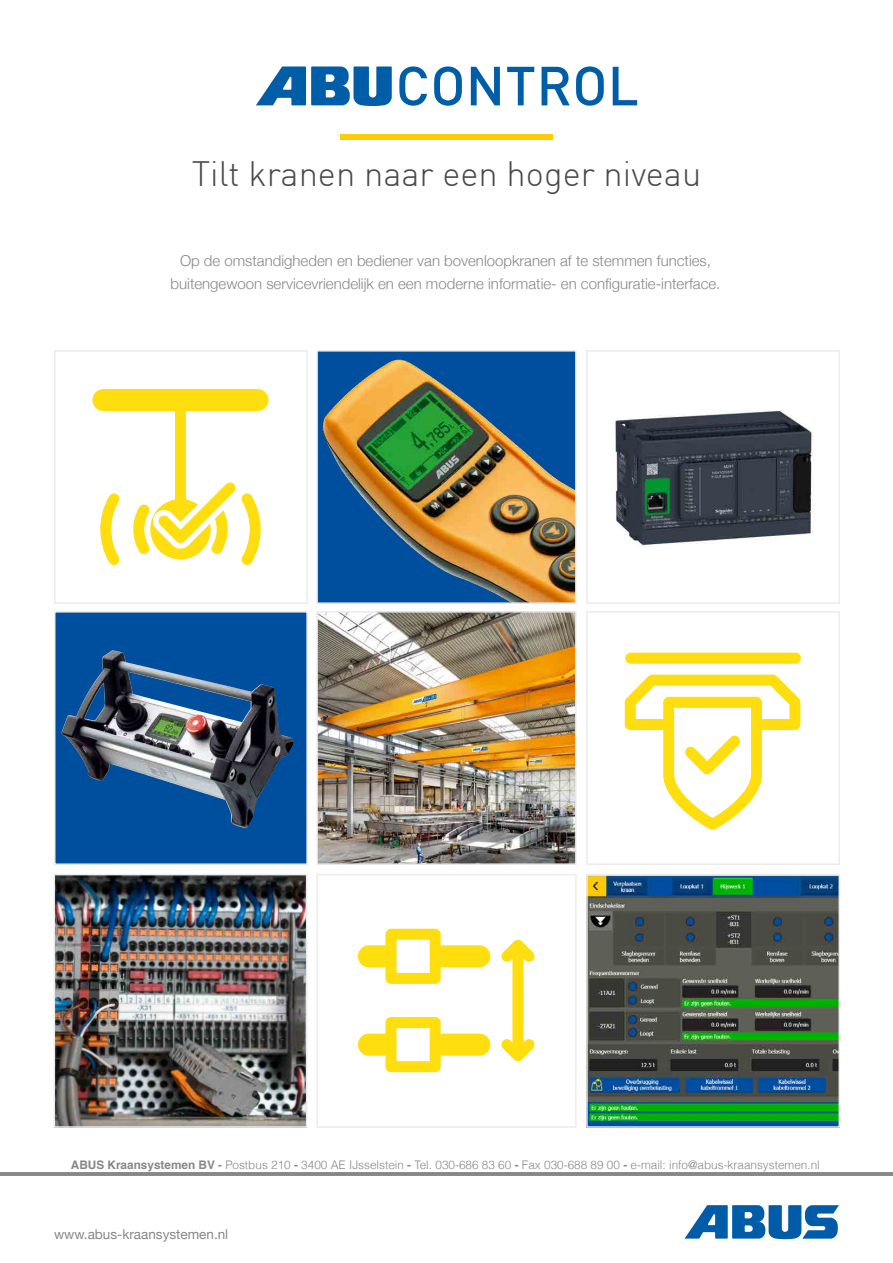
<style>
.page{position:relative;width:893px;height:1263px;background:#fff}
.page>*{position:absolute;margin:0;border:0;box-sizing:border-box;transform-origin:0 0}
.t1{font:300 34.5px "DIN";color:#494948}
.t2{font:300 15px/22.5px "Helvetica Neue";color:#878786;text-align:center}
.t3{font:13.5px "Helvetica Neue";color:#878786}
.t4{font:300 11.7px "Helvetica";color:#878786}
.s1{font-weight:700}
</style>
<div class="page">
<hr style="left:0;top:1172px;width:893px;height:4px;background:#898a8c">
<svg style="left:684px;top:1205px;width:155px;height:34px"></svg>
<img style="left:340px;top:135px;width:213px;height:4px">
<img style="left:57px;top:877px;width:247px;height:248px">
<div style="left:54px;top:874px;width:253px;height:254px;border:2px solid #ececed"></div>
<div style="left:54px;top:350px;width:254px;height:254px;border:2px solid #ececed"></div>
<div style="left:586px;top:611px;width:254px;height:254px;border:2px solid #ececed"></div>
<img style="left:319px;top:353px;width:255px;height:248px">
<div style="left:316px;top:350px;width:261px;height:254px;border:2px solid #ececed"></div>
<img style="left:615px;top:410px;width:199px;height:138px">
<div style="left:586px;top:350px;width:254px;height:254px;border:2px solid #ececed"></div>
<div style="left:316px;top:874px;width:261px;height:254px;border:2px solid #ececed"></div>
<svg style="left:57px;top:614px;width:248px;height:248px;fill:#004e9e"></svg>
<img style="left:94px;top:650px;width:18px;height:33px">
<div style="left:54px;top:611px;width:254px;height:254px;border:2px solid #ececed"></div>
<img style="left:319px;top:614px;width:255px;height:248px">
<div style="left:316px;top:611px;width:261px;height:254px;border:2px solid #ececed"></div>
<svg style="left:92px;top:389px;width:177px;height:176px"></svg>
<svg style="left:358px;top:1017px;width:132px;height:55px"></svg>
<svg style="left:358px;top:929px;width:132px;height:55px"></svg>
<svg style="left:501px;top:939px;width:34px;height:122px"></svg>
<div style="left:625px;top:653px;width:176px;height:11px;background:#ffde10;border-radius:6px"></div>
<svg style="left:625px;top:675px;width:175px;height:155px"></svg>
<svg style="left:256px;top:66px;width:381px;height:40px"></svg>
<img style="left:589px;top:877px;width:248px;height:248px">
<div style="left:586px;top:874px;width:254px;height:254px;border:2px solid #ececed"></div>
<h1 class="t1" style="left:192px;top:152px;width:511px">Tilt kranen naar een hoger niveau</h1>
<p class="t2" style="left:171px;top:249px;width:551px">Op de omstandigheden en bediener van bovenloopkranen af te stemmen functies, buitengewoon servicevriendelijk en een moderne informatie- en configuratie-interface.</p>
<p class="t4" style="left:71px;top:1155px;width:750px"><span class="s1">ABUS Kraansystemen BV -</span> Postbus 210 <span class="s1">-</span> 3400 AE IJsselstein <span class="s1">-</span> Tel. 030-686 83 60 <span class="s1">-</span> Fax 030-688 89 00 <span class="s1">-</span> e-mail: info@abus-kraansystemen.nl</p>
<p class="t3" style="left:54px;top:1223px;width:176px">www.abus-kraansystemen.nl</p>
</div>
